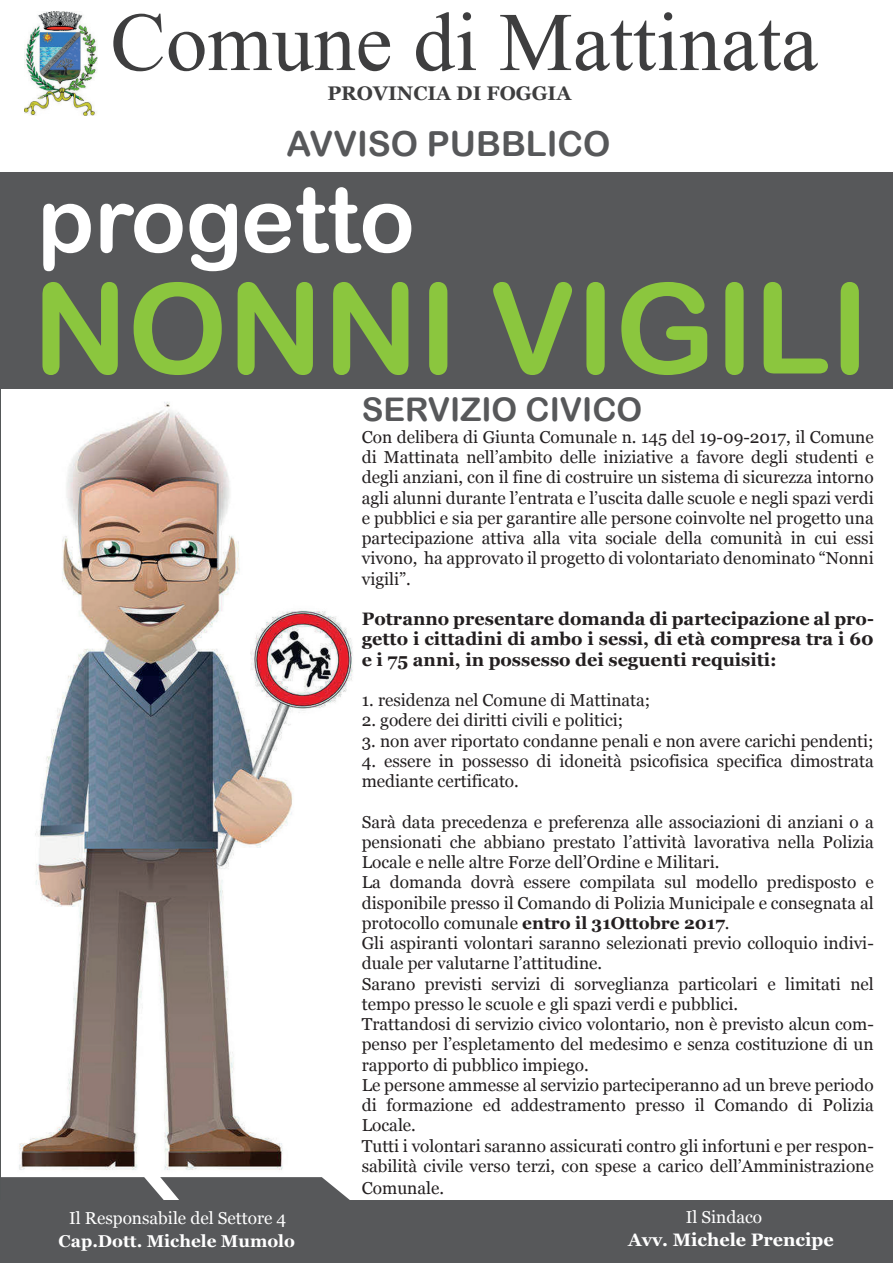
<style>
.page{position:relative;width:893px;height:1263px;background:#fff}
.page>*{position:absolute;margin:0;border:0;box-sizing:border-box;transform-origin:0 0}
.t1{font:125.7px "Arial Rounded MT Bold";color:#8bc63e}
.t2{font:91.2px "Arial Rounded MT Bold";color:#fff}
.t3{font:83.25px "Times New Roman";color:#3e3e3f}
.t4{font:34.5px "Arial Rounded MT Bold";color:#57585a}
.t5{font:32.55px "Arial Rounded MT Bold";color:#57585a}
.t6{font:700 19.65px "Georgia";color:#3e3e3f}
.t7{font:700 18px/20.2px "Georgia";color:#231f20;text-align:justify}
.t8{font:700 18px "Georgia";color:#fff}
.t9{font:17.25px/20.2px "Georgia";color:#231f20}
.t10{font:17.25px "Georgia";color:#fff}
.t11{font:700 17.1px "Georgia";color:#fff}
.s1{font-weight:700}
</style>
<div class="page">
<img style="left:0;top:389px;width:353px;height:783px">
<svg style="left:0;top:1172px;width:350px;height:28px"></svg>
<div style="left:0;top:173px;width:893px;height:216px;background:#57585a"></div>
<div style="left:0;top:1200px;width:893px;height:63px;background:#57585a"></div>
<img style="left:25px;top:12px;width:72px;height:104px">
<h3 class="t3" style="left:110px;top:-14px;width:709px">Comune di Mattinata</h3>
<p class="t6" style="left:327px;top:78px;width:245px">PROVINCIA DI FOGGIA</p>
<h3 class="t4" style="left:286px;top:123px;width:325px">AVVISO PUBBLICO</h3>
<h2 class="t2" style="left:37px;top:166px;width:379px">progetto</h2>
<h1 class="t1" style="left:32px;top:255px;width:838px">NONNI VIGILI</h1>
<p class="t10" style="left:69px;top:1205px;width:219px">Il Responsabile del Settore 4</p>
<h3 class="t5" style="left:362px;top:390px;width:282px">SERVIZIO CIVICO</h3>
<p class="t9" style="left:362px;top:426px;width:514px;text-align:justify">Con delibera di Giunta Comunale n. 145 del 19-09-2017, il Comune di Mattinata nell’ambito delle iniziative a favore degli studenti e degli anziani, con il fine di costruire un sistema di sicurezza intorno agli alunni durante l’entrata e l’uscita dalle scuole e negli spazi verdi e pubblici e sia per garantire alle persone coinvolte nel progetto una partecipazione attiva alla vita sociale della comunità in cui essi vivono, ha approvato il progetto di volontariato denominato “Nonni vigili”.</p>
<p class="t7" style="left:362px;top:608px;width:514px">Potranno presentare domanda di partecipazione al pro&shy;getto i cittadini di ambo i sessi, di età compresa tra i 60 e i 75 anni, in possesso dei seguenti requisiti:</p>
<p class="t9" style="left:362px;top:689px;width:290px">1. residenza nel Comune di Mattinata;</p>
<p class="t9" style="left:362px;top:709px;width:263px">2. godere dei diritti civili e politici;</p>
<p class="t9" style="left:362px;top:730px;width:513px">3. non aver riportato condanne penali e non avere carichi pendenti;</p>
<p class="t9" style="left:362px;top:750px;width:513px">4. essere in possesso di idoneità psicofisica specifica dimostrata mediante certificato.</p>
<p class="t9" style="left:362px;top:811px;width:514px">Sarà data precedenza e preferenza alle associazioni di anziani o a pensionati che abbiano prestato l’attività lavorativa nella Polizia Locale e nelle altre Forze dell’Ordine e Militari.<br>La domanda dovrà essere compilata sul modello predisposto e disponibile presso il Comando di Polizia Municipale e consegnata al protocollo comunale <span class="s1">entro il 31Ottobre 2017</span>.<br>Gli aspiranti volontari saranno selezionati previo colloquio indivi&shy;duale per valutarne l’attitudine.<br>Sarano previsti servizi di sorveglianza particolari e limitati nel tempo presso le scuole e gli spazi verdi e pubblici.<br>Trattandosi di servizio civico volontario, non è previsto alcun com&shy;penso per l’espletamento del medesimo e senza costituzione di un rapporto di pubblico impiego.<br>Le persone ammesse al servizio parteciperanno ad un breve periodo di formazione ed addestramento presso il Comando di Polizia Locale.<br>Tutti i volontari saranno assicurati contro gli infortuni e per respon&shy;sabilità civile verso terzi, con spese a carico dell’Amministrazione</p>
<p class="t9" style="left:362px;top:1177px;width:84px">Comunale.</p>
<p class="t10" style="left:686px;top:1204px;width:78px">Il Sindaco</p>
<p class="t11" style="left:59px;top:1228px;width:238px">Cap.Dott. Michele Mumolo</p>
<p class="t8" style="left:628px;top:1227px;width:207px">Avv. Michele Prencipe</p>
</div>
